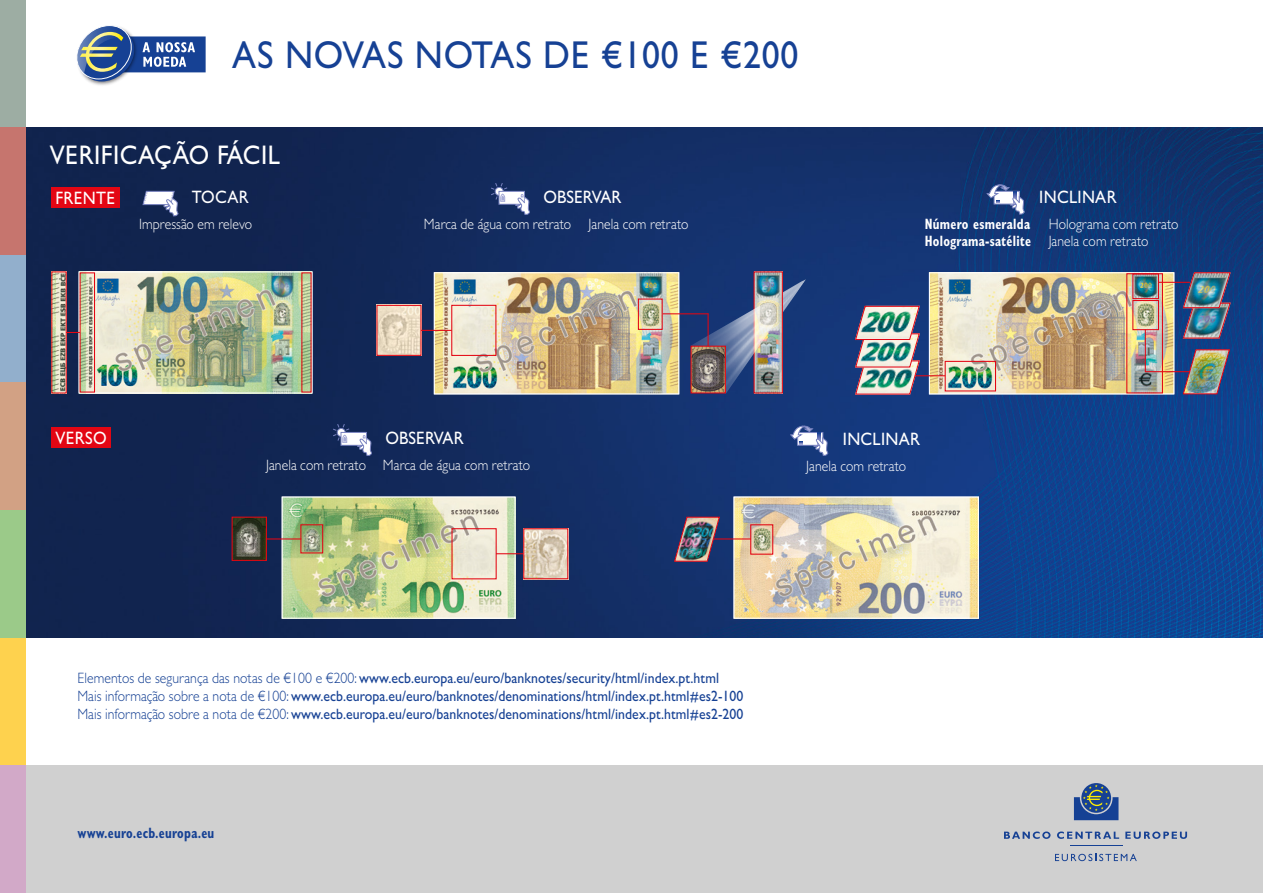
<style>
.page{position:relative;width:1263px;height:893px;background:#fff}
.page>*{position:absolute;margin:0;border:0;box-sizing:border-box;transform-origin:0 0}
.t1{font:500 39px "Gill Sans MT Pro";letter-spacing:.02em;color:#164194;scale:.92 1}
.t2{font:500 27px "Gill Sans MT Pro";letter-spacing:.02em;color:#fff;scale:.92 1}
.t3{font:500 18px "Gill Sans MT Pro";letter-spacing:.02em;color:#fff;scale:.92 1}
.t4{font:500 15px/18px "Gill Sans MT Pro";letter-spacing:.005em;color:#164194;scale:.92 1}
.t5{font:300 15px/16.5px "Gill Sans MT Pro";letter-spacing:.005em;color:#fff;scale:.92 1}
.t6{font:700 condensed 15px/16.5px "Gill Sans MT Pro";letter-spacing:.02em;color:#fff;scale:.85 1}
.t7{font:700 condensed 15px "Gill Sans MT Pro";letter-spacing:.02em;color:#164194;scale:.85 1}
.s1{font-weight:300}
</style>
<div class="page">
<div style="left:0;top:765px;width:1263px;height:128px;background:#d0d0d0"></div>
<img style="left:26px;top:128px;width:1237px;height:510px">
<img style="left:378px;top:307px;width:41px;height:47px">
<div style="left:376px;top:305px;width:45px;height:51px;border:1px solid #e30613"></div>
<img style="left:851px;top:305px;width:73px;height:90px">
<img style="left:673px;top:516px;width:48px;height:46px">
<img style="left:1182px;top:348px;width:48px;height:47px">
<img style="left:1179px;top:272px;width:55px;height:67px">
<img style="left:234px;top:519px;width:31px;height:40px">
<div style="left:232px;top:517px;width:35px;height:44px;border:1px solid #e30613"></div>
<img style="left:525px;top:530px;width:41px;height:47px">
<div style="left:523px;top:528px;width:45px;height:51px;border:1px solid #e30613"></div>
<img style="left:53px;top:273px;width:12px;height:118px">
<div style="left:51px;top:271px;width:16px;height:122px;border:1px solid #e30613"></div>
<img style="left:783px;top:278px;width:24px;height:34px">
<img style="left:755px;top:273px;width:26px;height:118px">
<div style="left:753px;top:271px;width:30px;height:122px;border:1px solid #e30613"></div>
<img style="left:690px;top:303px;width:86px;height:90px">
<img style="left:692px;top:348px;width:32px;height:43px">
<div style="left:690px;top:346px;width:36px;height:47px;border:1px solid #e30613"></div>
<img style="left:82px;top:273px;width:228px;height:118px">
<div style="left:79px;top:271px;width:233px;height:122px;border:1px solid #fff"></div>
<img style="left:284px;top:499px;width:230px;height:118px">
<div style="left:282px;top:497px;width:234px;height:122px;border:1px solid #fff"></div>
<img style="left:931px;top:274px;width:241px;height:118px">
<div style="left:929px;top:272px;width:245px;height:122px;border:1px solid #fff"></div>
<img style="left:436px;top:274px;width:241px;height:118px">
<div style="left:434px;top:272px;width:245px;height:122px;border:1px solid #fff"></div>
<svg style="left:735px;top:499px;width:242px;height:118px"></svg>
<div style="left:733px;top:497px;width:246px;height:122px;border:1px solid #fff"></div>
<div style="left:1126px;top:273px;width:37px;height:120px;border:1px solid #e30613"></div>
<div style="left:80px;top:272px;width:15px;height:121px;border:1px solid #e30613"></div>
<div style="left:638px;top:299px;width:25px;height:31px;border:1px solid #e30613"></div>
<div style="left:451px;top:305px;width:45px;height:51px;border:1px solid #e30613"></div>
<div style="left:1132px;top:273px;width:27px;height:26px;border:1px solid #e30613"></div>
<div style="left:1132px;top:300px;width:27px;height:30px;border:1px solid #e30613"></div>
<div style="left:945px;top:361px;width:51px;height:30px;border:1px solid #e30613"></div>
<hr style="left:663px;top:313px;width:45px;height:1px;background:#e30613">
<svg style="left:496px;top:553px;width:27px;height:1px"></svg>
<hr style="left:915px;top:375px;width:30px;height:1px;background:#e30613">
<hr style="left:1158px;top:282px;width:32px;height:1px;background:#e30613">
<hr style="left:1145px;top:371px;width:45px;height:1px;background:#e30613">
<hr style="left:421px;top:330px;width:31px;height:1px;background:#e30613">
<svg style="left:66px;top:332px;width:14px;height:1px"></svg>
<hr style="left:707px;top:313px;width:2px;height:34px;background:#e30613">
<hr style="left:1145px;top:329px;width:1px;height:43px;background:#e30613">
<div style="left:750px;top:524px;width:23px;height:31px;border:1px solid #e30613"></div>
<div style="left:300px;top:524px;width:23px;height:29px;border:1px solid #e30613"></div>
<hr style="left:713px;top:538px;width:38px;height:1px;background:#e30613">
<hr style="left:266px;top:538px;width:35px;height:1px;background:#e30613">
<img style="left:90px;top:82px;width:25px;height:3px">
<svg style="left:77px;top:25px;width:129px;height:57px"></svg>
<svg style="left:1074px;top:784px;width:44px;height:36px"></svg>
<hr style="left:1070px;top:845px;width:52px;height:1px;background:#164194">
<svg style="left:1004px;top:831px;width:46px;height:8px"></svg>
<svg style="left:1057px;top:831px;width:62px;height:8px"></svg>
<svg style="left:1125px;top:831px;width:62px;height:8px"></svg>
<svg style="left:1055px;top:854px;width:82px;height:7px"></svg>
<div style="left:51px;top:187px;width:68px;height:21px;background:#e30613"></div>
<div style="left:51px;top:427px;width:60px;height:21px;background:#e30613"></div>
<svg style="left:987px;top:185px;width:38px;height:31px"></svg>
<svg style="left:143px;top:191px;width:36px;height:28px"></svg>
<div style="left:499px;top:191px;width:25px;height:13px;background:#fff"></div>
<div style="left:499px;top:191px;width:26px;height:14px;border:1px solid #7882bf"></div>
<svg style="left:491px;top:182px;width:17px;height:20px"></svg>
<svg style="left:514px;top:194px;width:16px;height:21px"></svg>
<div style="left:341px;top:432px;width:25px;height:13px;background:#fff"></div>
<div style="left:341px;top:432px;width:26px;height:14px;border:1px solid #7882bf"></div>
<svg style="left:333px;top:423px;width:17px;height:20px"></svg>
<svg style="left:357px;top:435px;width:15px;height:21px"></svg>
<svg style="left:790px;top:426px;width:38px;height:31px"></svg>
<div style="left:0;top:0;width:26px;height:128px;background:#9dada3"></div>
<div style="left:0;top:128px;width:26px;height:127px;background:#c6756e"></div>
<div style="left:0;top:255px;width:26px;height:128px;background:#92afcc"></div>
<div style="left:0;top:383px;width:26px;height:127px;background:#d2a184"></div>
<div style="left:0;top:510px;width:26px;height:128px;background:#9bca89"></div>
<div style="left:0;top:638px;width:26px;height:127px;background:#fed24e"></div>
<div style="left:0;top:765px;width:26px;height:128px;background:#d2a9c8"></div>
<h1 class="t1" style="left:232px;top:32px;width:617px">AS NOVAS NOTAS DE €100 E €200</h1>
<h2 class="t2" style="left:50px;top:139px;width:252px">VERIFICAÇÃO FÁCIL</h2>
<p class="t3" style="left:56px;top:187px;width:66px">FRENTE</p>
<p class="t3" style="left:192px;top:187px;width:63px">TOCAR</p>
<p class="t5" style="left:139px;top:216px;width:124px">Impressão em relevo</p>
<p class="t3" style="left:543px;top:187px;width:86px">OBSERVAR</p>
<p class="t5" style="left:424px;top:216px;width:289px">Marca de água com retrato Janela com retrato</p>
<p class="t3" style="left:1039px;top:187px;width:86px">INCLINAR</p>
<p class="t6" style="left:925px;top:216px;width:127px">Número esmeralda<br>Holograma-satélite</p>
<p class="t5" style="left:1049px;top:216px;width:143px">Holograma com retrato<br>Janela com retrato</p>
<p class="t3" style="left:56px;top:427px;width:57px">VERSO</p>
<p class="t5" style="left:266px;top:457px;width:110px">Janela com retrato</p>
<p class="t3" style="left:385px;top:428px;width:86px">OBSERVAR</p>
<p class="t5" style="left:383px;top:457px;width:162px">Marca de água com retrato</p>
<p class="t3" style="left:843px;top:428px;width:86px">INCLINAR</p>
<p class="t5" style="left:806px;top:457px;width:110px">Janela com retrato</p>
<p class="t4" style="left:77px;top:669px;width:725px"><span class="s1">Elementos de segurança das notas de €100 e €200:</span> www.ecb.europa.eu/euro/banknotes/security/html/index.pt.html<br><span class="s1">Mais informação sobre a nota de €100:</span> www.ecb.europa.eu/euro/banknotes/denominations/html/index.pt.html#es2-100<br><span class="s1">Mais informação sobre a nota de €200:</span> www.ecb.europa.eu/euro/banknotes/denominations/html/index.pt.html#es2-200</p>
<p class="t7" style="left:77px;top:824px;width:163px">www.euro.ecb.europa.eu</p>
</div>
